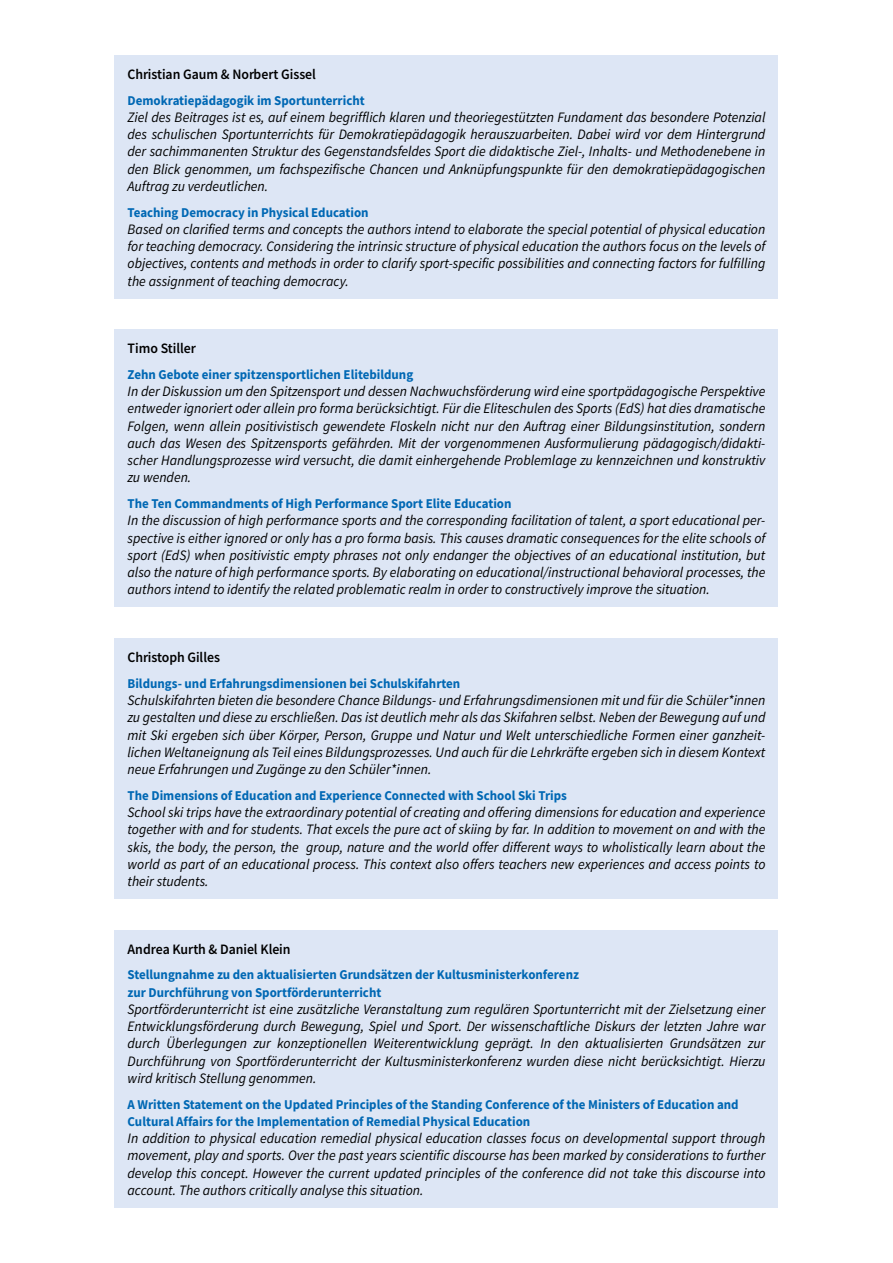
<style>
.page{position:relative;width:893px;height:1263px;background:#fff}
.page>*{position:absolute;margin:0;border:0;box-sizing:border-box;transform-origin:0 0}
.Zus_GS_DEUTSCH{font:italic 14.4px/17.2px "Source Sans Pro";color:#000;text-align:justify;scale:.96 1}
.Zus_GS_ENGLISCH{font:italic 14.4px/17.2px "Source Sans Pro";color:#000;text-align:justify;scale:.96 1}
.Überschrift-Autor{font:14.4px "Source Sans Variable";color:#000;scale:.96 1}
.Zus_hf-blau{font:700 13.5px/17.2px "Source Sans Pro";color:#0068b4;scale:.96 1}
</style>
<div class="page">
<div style="left:115px;top:55px;width:663px;height:243px;background:#dde6f5"></div>
<div style="left:115px;top:330px;width:663px;height:277px;background:#dde6f5"></div>
<div style="left:115px;top:638px;width:663px;height:261px;background:#dde6f5"></div>
<div style="left:115px;top:930px;width:663px;height:278px;background:#dde6f5"></div>
<p class="Überschrift-Autor" style="left:128px;top:65px;width:198px">Christian Gaum &amp; Norbert Gissel</p>
<p class="Zus_hf-blau" style="left:128px;top:91px;width:249px">Demokratiepädagogik im Sportunterricht</p>
<p class="Zus_GS_DEUTSCH" style="left:128px;top:108px;width:666px">Ziel des Beitrages ist es, auf einem begrifflich klaren und theoriegestützten Fundament das besondere Potenzial des schulischen Sportunterrichts für Demokratiepädagogik herauszuarbeiten. Dabei wird vor dem Hintergrund der sachimmanenten Struktur des Gegenstandsfeldes Sport die didaktische Ziel-, Inhalts- und Methodenebene in den Blick genommen, um fachspezifische Chancen und Anknüpfungspunkte für den demokratiepädagogischen Auftrag zu verdeutlichen.</p>
<p class="Zus_hf-blau" style="left:128px;top:203px;width:253px">Teaching Democracy in Physical Education</p>
<p class="Zus_GS_ENGLISCH" style="left:128px;top:220px;width:666px">Based on clarified terms and concepts the authors intend to elaborate the special potential of physical education for teaching democracy. Considering the intrinsic structure of physical education the authors focus on the levels of objectives, contents and methods in order to clarify sport-specific possibilities and connecting factors for fulfilling the assignment of teaching democracy.</p>
<p class="Überschrift-Autor" style="left:128px;top:340px;width:73px">Timo Stiller</p>
<p class="Zus_hf-blau" style="left:128px;top:366px;width:299px">Zehn Gebote einer spitzensportlichen Elitebildung</p>
<p class="Zus_GS_DEUTSCH" style="left:128px;top:383px;width:666px">In der Diskussion um den Spitzensport und dessen Nachwuchsförderung wird eine sportpädagogische Perspektive entweder ignoriert oder allein pro forma berücksichtigt. Für die Eliteschulen des Sports (EdS) hat dies dramatische Folgen, wenn allein positivistisch gewendete Floskeln nicht nur den Auftrag einer Bildungsinstitution, sondern auch das Wesen des Spitzensports gefährden. Mit der vorgenommenen Ausformulierung pädagogisch/didakti&shy;scher Handlungsprozesse wird versucht, die damit einhergehende Problemlage zu kennzeichnen und konstruktiv zu wenden.</p>
<p class="Zus_hf-blau" style="left:128px;top:495px;width:401px">The Ten Commandments of High Performance Sport Elite Education</p>
<p class="Zus_GS_ENGLISCH" style="left:128px;top:512px;width:666px">In the discussion of high performance sports and the corresponding facilitation of talent, a sport educational per&shy;spective is either ignored or only has a pro forma basis. This causes dramatic consequences for the elite schools of sport (EdS) when positivistic empty phrases not only endanger the objectives of an educational institution, but also the nature of high performance sports. By elaborating on educational/instructional behavioral processes, the authors intend to identify the related problematic realm in order to constructively improve the situation.</p>
<p class="Überschrift-Autor" style="left:128px;top:648px;width:98px">Christoph Gilles</p>
<p class="Zus_hf-blau" style="left:128px;top:674px;width:348px">Bildungs- und Erfahrungsdimensionen bei Schulskifahrten</p>
<p class="Zus_GS_DEUTSCH" style="left:128px;top:691px;width:666px">Schulskifahrten bieten die besondere Chance Bildungs- und Erfahrungsdimensionen mit und für die Schüler*innen zu gestalten und diese zu erschließen. Das ist deutlich mehr als das Skifahren selbst. Neben der Bewegung auf und mit Ski ergeben sich über Körper, Person, Gruppe und Natur und Welt unterschiedliche Formen einer ganzheit&shy;lichen Weltaneignung als Teil eines Bildungsprozesses. Und auch für die Lehrkräfte ergeben sich in diesem Kontext neue Erfahrungen und Zugänge zu den Schüler*innen.</p>
<p class="Zus_hf-blau" style="left:128px;top:786px;width:459px">The Dimensions of Education and Experience Connected with School Ski Trips</p>
<p class="Zus_GS_ENGLISCH" style="left:128px;top:803px;width:666px">School ski trips have the extraordinary potential of creating and offering dimensions for education and experience together with and for students. That excels the pure act of skiing by far. In addition to movement on and with the skis, the body, the person, the group, nature and the world offer different ways to wholistically learn about the world as part of an educational process. This context also offers teachers new experiences and access points to their students.</p>
<p class="Überschrift-Autor" style="left:128px;top:940px;width:171px">Andrea Kurth &amp; Daniel Klein</p>
<p class="Zus_hf-blau" style="left:128px;top:966px;width:472px">Stellungnahme zu den aktualisierten Grundsätzen der Kultusministerkonferenz zur Durchführung von Sportförderunterricht</p>
<p class="Zus_GS_DEUTSCH" style="left:128px;top:1000px;width:666px">Sportförderunterricht ist eine zusätzliche Veranstaltung zum regulären Sportunterricht mit der Zielsetzung einer Entwicklungsförderung durch Bewegung, Spiel und Sport. Der wissenschaftliche Diskurs der letzten Jahre war durch Überlegungen zur konzeptionellen Weiterentwicklung geprägt. In den aktualisierten Grundsätzen zur Durchführung von Sportförderunterricht der Kultusministerkonferenz wurden diese nicht berücksichtigt. Hierzu wird kritisch Stellung genommen.</p>
<p class="Zus_hf-blau" style="left:128px;top:1095px;width:638px">A Written Statement on the Updated Principles of the Standing Conference of the Ministers of Education and<br>Cultural Affairs for the Implementation of Remedial Physical Education</p>
<p class="Zus_GS_ENGLISCH" style="left:128px;top:1130px;width:666px">In addition to physical education remedial physical education classes focus on developmental support through movement, play and sports. Over the past years scientific discourse has been marked by considerations to further develop this concept. However the current updated principles of the conference did not take this discourse into account. The authors critically analyse this situation.</p>
</div>
